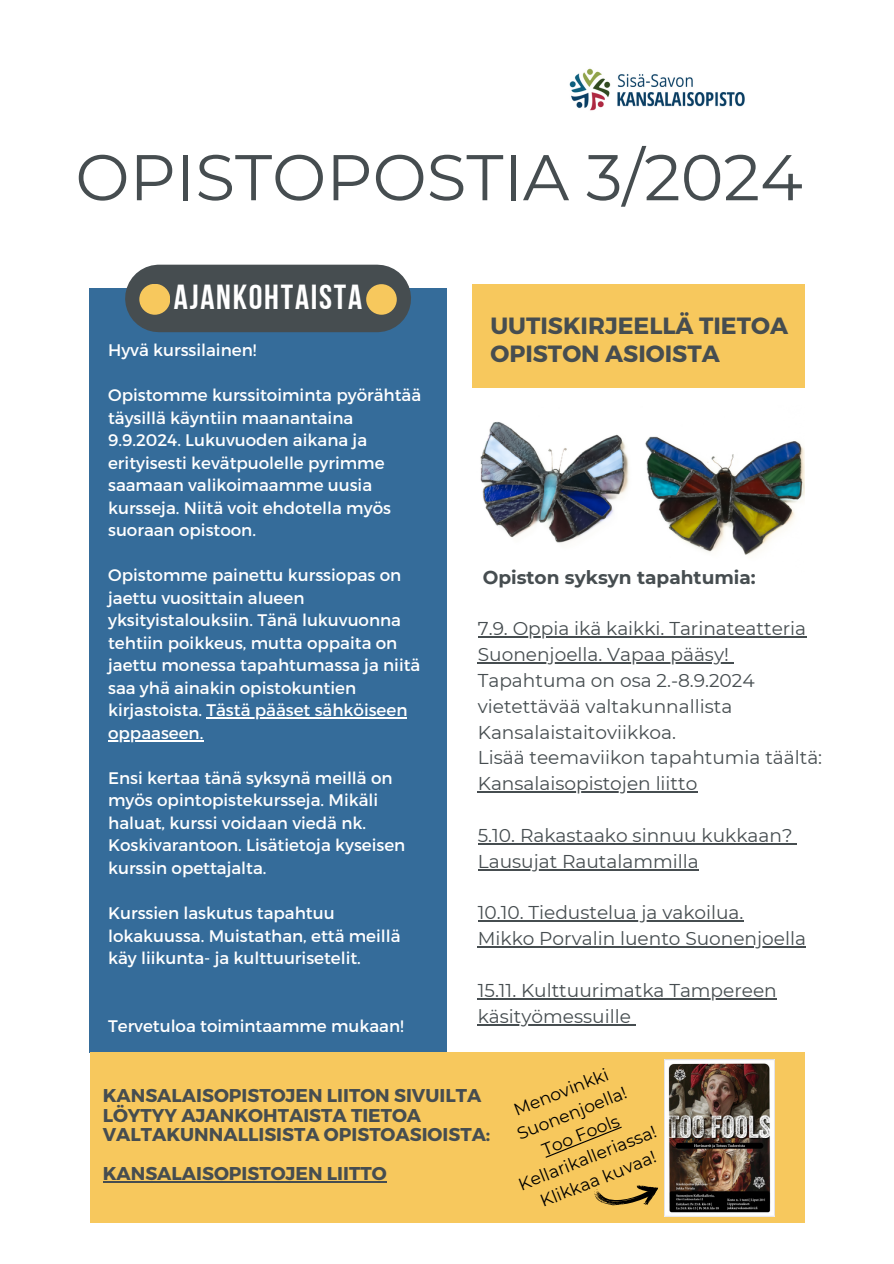
<style>
.page{position:relative;width:894px;height:1264px;background:#fff}
.page>*{position:absolute;margin:0;border:0;box-sizing:border-box;transform-origin:0 0}
.t1{font:64.5px "Montserrat";color:#464d50}
.t2{font:34.65px "Bebas Neue Cyrillic";letter-spacing:.05em;color:#fff}
.t3{font:700 23.55px/28.2px "Montserrat";color:#464d50}
.t4{font:18.6px/25.8px "Montserrat";color:#464d50}
.t5{font:700 18.6px "Montserrat";color:#464d50}
.t6{font:700 18.45px/19.5px "Montserrat";color:#464d50}
.t7{font:17.25px/23.5px "Montserrat";color:#000;text-align:center}
.t8{font:16.8px/22.5px "Montserrat";color:#fff}
</style>
<div class="page">
<img style="left:480px;top:422px;width:324px;height:133px">
<div style="left:89px;top:288px;width:357px;height:764px;background:#356c9a"></div>
<div style="left:90px;top:1052px;width:714px;height:170px;background:#f7c85d"></div>
<div style="left:472px;top:284px;width:332px;height:104px;background:#f7c85d"></div>
<div style="left:159px;top:265px;width:218px;height:67px;background:#464d50"></div>
<div style="left:366px;top:284px;width:30px;height:31px;background:#f7c85d;border-radius:50%"></div>
<div style="left:139px;top:284px;width:31px;height:31px;background:#f7c85d;border-radius:50%"></div>
<img style="left:569px;top:68px;width:176px;height:43px">
<img style="left:664px;top:1059px;width:110px;height:157px">
<svg style="left:592px;top:1185px;width:66px;height:38px"></svg>
<hr style="left:103px;top:1181px;width:283px;height:1px;background:#464d50">
<hr style="left:477px;top:636px;width:329px;height:1px;background:#464d50">
<hr style="left:477px;top:662px;width:251px;height:1px;background:#464d50">
<hr style="left:477px;top:791px;width:201px;height:1px;background:#464d50">
<svg style="left:678px;top:791px;width:19px;height:1px"></svg>
<hr style="left:477px;top:843px;width:315px;height:1px;background:#464d50">
<hr style="left:477px;top:869px;width:221px;height:1px;background:#464d50">
<hr style="left:477px;top:920px;width:266px;height:1px;background:#464d50">
<hr style="left:477px;top:946px;width:328px;height:1px;background:#464d50">
<hr style="left:477px;top:998px;width:299px;height:1px;background:#464d50">
<hr style="left:477px;top:1023px;width:153px;height:2px;background:#464d50">
<hr style="left:206px;top:717px;width:201px;height:1px;background:#fff">
<hr style="left:108px;top:740px;width:95px;height:1px;background:#fff">
<svg style="left:545px;top:1126px;width:76px;height:31px"></svg>
<h2 class="t1" style="left:75px;top:138px;width:728px">OPISTOPOSTIA 3/2024</h2>
<p class="t2" style="left:174px;top:283px;width:190px">AJANKOHTAISTA</p>
<p class="t8" style="left:108px;top:338px;width:150px">Hyvä kurssilainen!</p>
<p class="t8" style="left:108px;top:383px;width:314px">Opistomme kurssitoiminta pyörähtää täysillä käyntiin maanantaina<br>9.9.2024. Lukuvuoden aikana ja erityisesti kevätpuolelle pyrimme saamaan valikoimaamme uusia kursseja. Niitä voit ehdotella myös suoraan opistoon.</p>
<p class="t8" style="left:108px;top:563px;width:314px">Opistomme painettu kurssiopas on jaettu vuosittain alueen yksityistalouksiin. Tänä lukuvuonna tehtiin poikkeus, mutta oppaita on jaettu monessa tapahtumassa ja niitä saa yhä ainakin opistokuntien kirjastoista. Tästä pääset sähköiseen</p>
<p class="t8" style="left:108px;top:720px;width:97px">oppaaseen.</p>
<p class="t8" style="left:108px;top:765px;width:298px">Ensi kertaa tänä syksynä meillä on myös opintopistekursseja. Mikäli haluat, kurssi voidaan viedä nk.<br>Koskivarantoon. Lisätietoja kyseisen kurssin opettajalta.</p>
<p class="t8" style="left:108px;top:900px;width:294px">Kurssien laskutus tapahtuu lokakuussa. Muistathan, että meillä käy liikunta- ja kulttuurisetelit.</p>
<p class="t8" style="left:108px;top:1013px;width:297px">Tervetuloa toimintaamme mukaan!</p>
<p class="t3" style="left:490px;top:310px;width:299px">UUTISKIRJEELLÄ TIETOA<br>OPISTON ASIOISTA</p>
<p class="t5" style="left:482px;top:565px;width:274px">Opiston syksyn tapahtumia:</p>
<p class="t4" style="left:477px;top:615px;width:330px">7.9. Oppia ikä kaikki. Tarinateatteria</p>
<h3 class="t4" style="left:477px;top:641px;width:278px">Suonenjoella. Vapaa pääsy!<br>Tapahtuma on osa 2.-8.9.2024</h3>
<h5 class="t4" style="left:477px;top:693px;width:346px">vietettävää valtakunnallista<br>Kansalaistaitoviikkoa.<br>Lisää teemaviikon tapahtumia täältä:</h5>
<p class="t4" style="left:477px;top:770px;width:221px">Kansalaisopistojen liitto</p>
<p class="t4" style="left:477px;top:822px;width:316px">5.10. Rakastaako sinnuu kukkaan?</p>
<p class="t4" style="left:477px;top:848px;width:222px">Lausujat Rautalammilla</p>
<p class="t4" style="left:477px;top:899px;width:267px">10.10. Tiedustelua ja vakoilua.</p>
<p class="t4" style="left:477px;top:925px;width:329px">Mikko Porvalin luento Suonenjoella</p>
<p class="t4" style="left:477px;top:977px;width:300px">15.11. Kulttuurimatka Tampereen</p>
<p class="t4" style="left:477px;top:1003px;width:154px">käsityömessuille</p>
<p class="t6" style="left:103px;top:1084px;width:389px">KANSALAISOPISTOJEN LIITON SIVUILTA<br>LÖYTYY AJANKOHTAISTA TIETOA<br>VALTAKUNNALLISISTA OPISTOASIOISTA:</p>
<p class="t6" style="left:103px;top:1162px;width:285px">KANSALAISOPISTOJEN LIITTO</p>
<h4 class="t7" style="left:510px;top:1099px;width:102px;rotate:-22deg">Menovinkki</h4>
<h4 class="t7" style="left:513px;top:1123px;width:118px;rotate:-22deg">Suonenjoella!</h4>
<p class="t7" style="left:505px;top:1152px;width:149px;rotate:-22deg">Too Fools<br>Kellarikalleriassa!</p>
<p class="t7" style="left:536px;top:1190px;width:125px;rotate:-22deg">Klikkaa kuvaa!</p>
</div>
